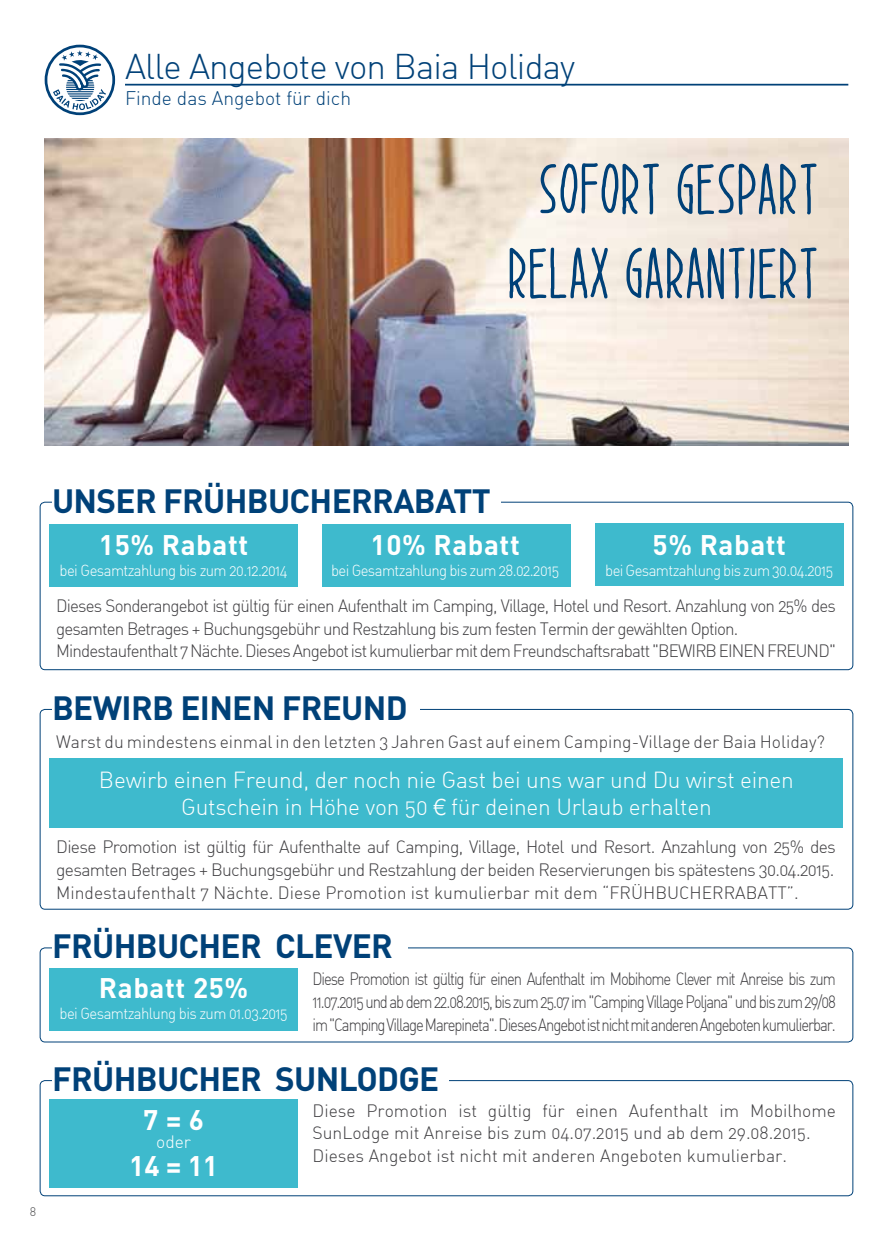
<style>
.page{position:relative;width:893px;height:1241px;background:#fff}
.page>*{position:absolute;margin:0;border:0;box-sizing:border-box;transform-origin:0 0}
.t1{font:35px "DIN Light Alternate";letter-spacing:-.025em;color:#004178}
.t2{font:700 33.25px "DIN";letter-spacing:-.02em;color:#004178}
.t3{font:700 28px "DIN";letter-spacing:.02em;color:#fff}
.t4{font:22.75px/27.3px "DIN Light Alternate";letter-spacing:-.01em;color:#fff;text-align:center}
.t5{font:19.25px "DIN Light Alternate";color:#004178}
.t6{font:17.5px/22.8px "DIN Light Alternate";letter-spacing:-.05em;color:#3e3d40}
.t7{font:17.5px/22.8px "DIN Light Alternate";color:#3e3d40}
.t8{font:17.5px/22.8px "DIN Light Alternate";letter-spacing:-.05em;color:#3e3d40;text-align:justify;scale:.85 1}
.t9{font:17.5px "DIN Light Alternate";color:#fff}
.t10{font:15.75px "DIN Light Alternate";letter-spacing:-.04em;color:#fff;scale:.95 1}
.t11{font:12.25px "DIN Light Alternate";color:#4b4b4d}
.s1{font-family:"Helvetica Neue";font-weight:300}
</style>
<div class="page">
<img style="left:45px;top:139px;width:803px;height:306px">
<svg style="left:45px;top:45px;width:70px;height:70px"></svg>
<div style="left:40px;top:501px;width:813px;height:169px;border:1px solid #004178;border-radius:5px"></div>
<div style="left:40px;top:709px;width:813px;height:200px;border:1px solid #004178;border-radius:5px"></div>
<hr style="left:125px;top:84px;width:723px;height:1px;background:#004178">
<div style="left:52px;top:489px;width:449px;height:23px;background:#fff"></div>
<svg style="left:539px;top:162px;width:121px;height:53px;background:#b3bfc6"></svg>
<svg style="left:677px;top:163px;width:140px;height:55px;background:#afb7be"></svg>
<svg style="left:509px;top:246px;width:100px;height:56px;background:#b4c0c9"></svg>
<svg style="left:626px;top:247px;width:191px;height:55px;background:#a9b3bc"></svg>
<div style="left:52px;top:696px;width:367px;height:23px;background:#fff"></div>
<div style="left:50px;top:524px;width:248px;height:63px;background:#3ebacd"></div>
<div style="left:50px;top:758px;width:793px;height:70px;background:#3ebacd"></div>
<div style="left:322px;top:524px;width:248px;height:63px;background:#3ebacd"></div>
<div style="left:595px;top:523px;width:248px;height:63px;background:#3ebacd"></div>
<div style="left:40px;top:947px;width:813px;height:95px;border:1px solid #004178;border-radius:5px"></div>
<div style="left:52px;top:934px;width:355px;height:24px;background:#fff"></div>
<div style="left:40px;top:1079px;width:813px;height:116px;border:1px solid #004178;border-radius:5px"></div>
<div style="left:52px;top:1067px;width:397px;height:23px;background:#fff"></div>
<div style="left:50px;top:967px;width:248px;height:63px;background:#3ebacd"></div>
<div style="left:50px;top:1099px;width:248px;height:88px;background:#3ebacd"></div>
<h1 class="t1" style="left:125px;top:45px;width:452px">Alle Angebote von Baia Holiday</h1>
<p class="t5" style="left:125px;top:86px;width:228px">Finde das Angebot für dich</p>
<p class="t11" style="left:30px;top:1203px;width:8px">8</p>
<h2 class="t2" style="left:52px;top:479px;width:43px">UNSER</h2>
<h2 class="t2" style="left:163px;top:479px;width:41px">FRÜHBUCHERRABATT</h2>
<h3 class="t3" style="left:99px;top:526px;width:151px">15% RABATT</h3>
<p class="t10" style="left:60px;top:560px;width:242px">bei Gesamtzahlung bis zum 20.12.2014</p>
<h3 class="t3" style="left:371px;top:526px;width:151px">10% RABATT</h3>
<p class="t10" style="left:331px;top:560px;width:242px">bei Gesamtzahlung bis zum 28.02.2015</p>
<h3 class="t3" style="left:653px;top:526px;width:135px">5% RABATT</h3>
<p class="t10" style="left:605px;top:560px;width:242px">bei Gesamtzahlung bis zum 30.04.2015</p>
<p class="t6" style="left:56px;top:594px;width:781px">Dieses Sonderangebot ist gültig für einen Aufenthalt im Camping, Village, Hotel und Resort. Anzahlung von 25% des gesamten Betrages + Buchungsgebühr und Restzahlung bis zum festen Termin der gewählten Option.<br>Mindestaufenthalt 7 Nächte. Dieses Angebot ist kumulierbar mit dem Freundschaftsrabatt "BEWIRB EINEN FREUND"</p>
<h2 class="t2" style="left:52px;top:686px;width:42px">BEWIRB</h2>
<h2 class="t2" style="left:180px;top:686px;width:19px">EINEN</h2>
<h2 class="t2" style="left:282px;top:686px;width:41px">FREUND</h2>
<p class="t7" style="left:56px;top:730px;width:770px">Warst du mindestens einmal in den letzten 3 Jahren Gast auf einem Camping-Village der Baia Holiday?</p>
<h3 class="t4" style="left:99px;top:765px;width:696px">Bewirb einen Freund, der noch nie Gast bei uns war und Du wirst einen<br>Gutschein in Höhe von 50 <span class="s1">€</span> für deinen Urlaub erhalten</h3>
<p class="t6" style="left:56px;top:835px;width:781px;text-align:justify">Diese Promotion ist gültig für Aufenthalte auf Camping, Village, Hotel und Resort. Anzahlung von 25% des gesamten Betrages + Buchungsgebühr und Restzahlung der beiden Reservierungen bis spätestens 30.04.2015.<br>Mindestaufenthalt 7 Nächte. Diese Promotion ist kumulierbar mit dem “Frühbucherrabatt</p>
<p class="t6" style="left:787px;top:880px;width:13px">”.</p>
<h2 class="t2" style="left:52px;top:924px;width:342px">FRÜHBUCHER CLEVER</h2>
<h3 class="t3" style="left:99px;top:969px;width:151px">RABATT 25%</h3>
<p class="t10" style="left:60px;top:1003px;width:242px">bei Gesamtzahlung bis zum 01.03.2015</p>
<p class="t8" style="left:313px;top:967px;width:617px">Diese Promotion ist gültig für einen Aufenthalt im Mobihome Clever mit Anreise bis zum 11.07.2015 und ab dem 22.08.2015, bis zum 25.07 im "Camping Village Poljana" und bis zum 29/08 im "Camping Village Marepineta". Dieses Angebot ist nicht mit anderen Angeboten kumulierbar.</p>
<h2 class="t2" style="left:52px;top:1057px;width:245px">FRÜHBUCHER SUNL</h2>
<h2 class="t2" style="left:356px;top:1057px;width:41px">ODGE</h2>
<h3 class="t3" style="left:143px;top:1101px;width:62px">7 = 6</h3>
<p class="t9" style="left:156px;top:1130px;width:36px">oder</p>
<h3 class="t3" style="left:129px;top:1147px;width:91px">14 = 11</h3>
<p class="t7" style="left:313px;top:1098px;width:525px">Diese Promotion ist gültig für einen Aufenthalt im Mobilhome<br>SunLodge mit Anreise bis zum 04.07.2015 und ab dem 29.08.2015.<br>Dieses Angebot ist nicht mit anderen Angeboten kumulierbar.</p>
</div>
